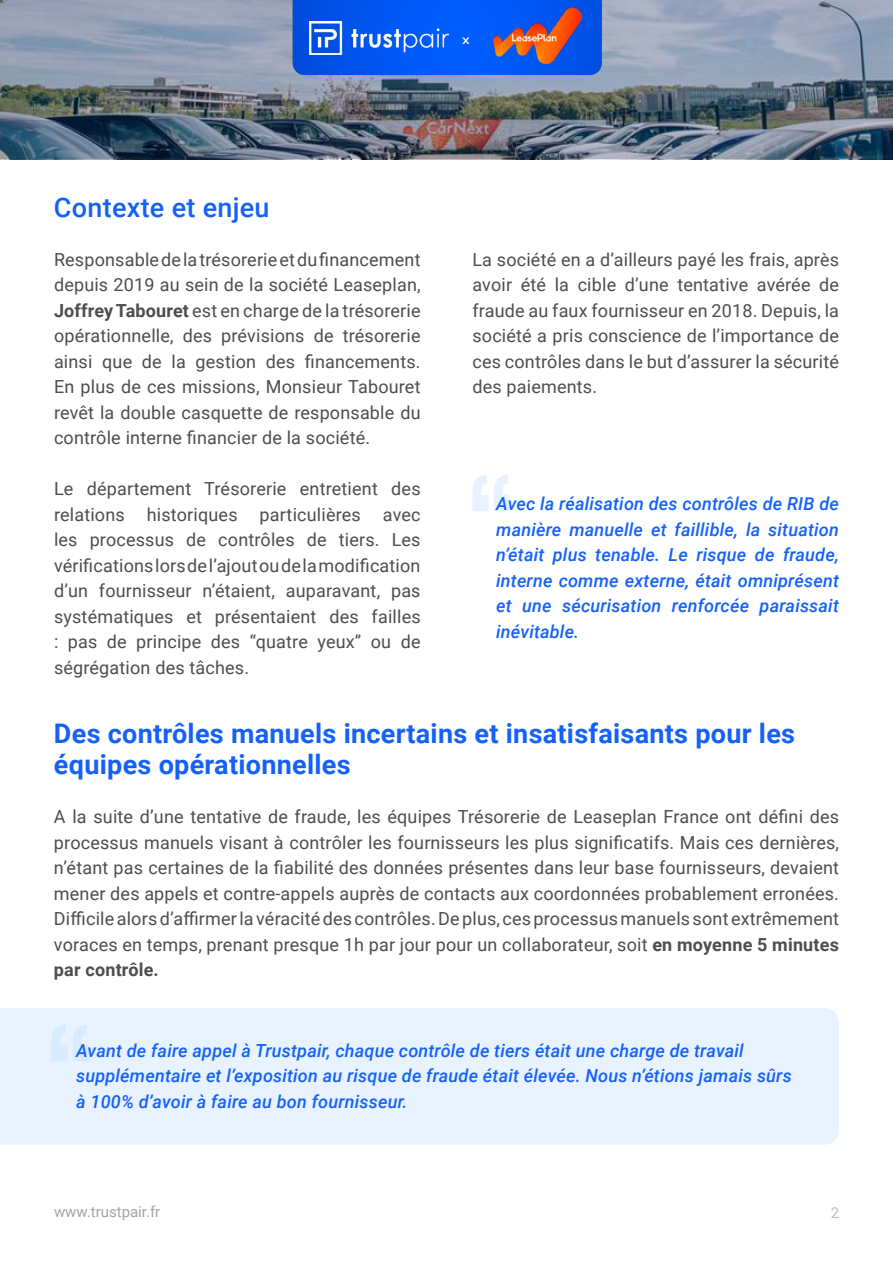
<style>
.page{position:relative;width:893px;height:1263px;background:#fff}
.page>*{position:absolute;margin:0;border:0;box-sizing:border-box;transform-origin:0 0}
.t1{font:700 27px/31.5px "Roboto";letter-spacing:.01em;color:#1461fa}
.t2{font:500 27px "Roboto";letter-spacing:.01em;color:#1461fa}
.t3{font:18px/25.5px "Roboto";letter-spacing:.01em;color:#4d4d4d;text-align:justify}
.t4{font:italic 500 18px/25.5px "Roboto";letter-spacing:.01em;color:#1461fa}
.t5{font:15px "Roboto";color:#a3a3a3}
.t6{font:500 9px "Roboto";color:#fff;scale:1.33 1}
.s1{font-weight:700}
</style>
<div class="page">
<img style="left:0;top:0;width:893px;height:159px">
<img style="left:293px;top:0;width:309px;height:75px">
<img style="left:310px;top:21px;width:139px;height:33px">
<div style="left:0;top:1008px;width:839px;height:137px;background:#e8f3ff"></div>
<svg style="left:51px;top:1025px;width:38px;height:36px"></svg>
<svg style="left:472px;top:475px;width:38px;height:36px"></svg>
<img style="left:493px;top:8px;width:88px;height:56px">
<p class="t6" style="left:462px;top:34px;width:7px">X</p>
<h1 class="t2" style="left:54px;top:188px;width:217px">Contexte et enjeu</h1>
<p class="t3" style="left:54px;top:246px;width:368px">Responsable de la trésorerie et du financement depuis 2019 au sein de la société Leaseplan, <span class="s1">Joffrey Tabouret</span> est en charge de la trésorerie opérationnelle, des prévisions de trésorerie ainsi que de la gestion des financements.<br>En plus de ces missions, Monsieur Tabouret revêt la double casquette de responsable du contrôle interne financier de la société.</p>
<p class="t3" style="left:54px;top:476px;width:368px">Le département Trésorerie entretient des relations historiques particulières avec les processus de contrôles de tiers. Les vérifications lors de l’ajout ou de la modification d’un fournisseur n’étaient, auparavant, pas systématiques et présentaient des failles : pas de principe des “quatre yeux” ou de ségrégation des tâches.</p>
<p class="t3" style="left:472px;top:246px;width:368px">La société en a d’ailleurs payé les frais, après avoir été la cible d’une tentative avérée de fraude au faux fournisseur en 2018. Depuis, la société a pris conscience de l’importance de ces contrôles dans le but d’assurer la sécurité des paiements.</p>
<p class="t4" style="left:496px;top:491px;width:344px;text-align:justify">Avec la réalisation des contrôles de RIB de manière manuelle et faillible, la situation n’était plus tenable. Le risque de fraude, interne comme externe, était omniprésent et une sécurisation renforcée paraissait inévitable.</p>
<h1 class="t1" style="left:54px;top:716px;width:743px">Des contrôles manuels incertains et insatisfaisants pour les équipes opérationnelles</h1>
<p class="t3" style="left:54px;top:803px;width:787px">A la suite d’une tentative de fraude, les équipes Trésorerie de Leaseplan France ont défini des processus manuels visant à contrôler les fournisseurs les plus significatifs. Mais ces dernières, n’étant pas certaines de la fiabilité des données présentes dans leur base fournisseurs, devaient mener des appels et contre-appels auprès de contacts aux coordonnées probablement erronées.<br>Difficile alors d’affirmer la véracité des contrôles. De plus, ces processus manuels sont extrêmement voraces en temps, prenant presque 1h par jour pour un collaborateur, soit <span class="s1">en moyenne 5 minutes par contrôle.</span></p>
<p class="t4" style="left:76px;top:1037px;width:717px">Avant de faire appel à Trustpair, chaque contrôle de tiers était une charge de travail supplémentaire et l’exposition au risque de fraude était élevée. Nous n’étions jamais sûrs à 100% d’avoir à faire au bon fournisseur.</p>
<p class="t5" style="left:54px;top:1201px;width:108px">www.trustpair.fr</p>
<p class="t5" style="left:830px;top:1202px;width:10px">2</p>
</div>
